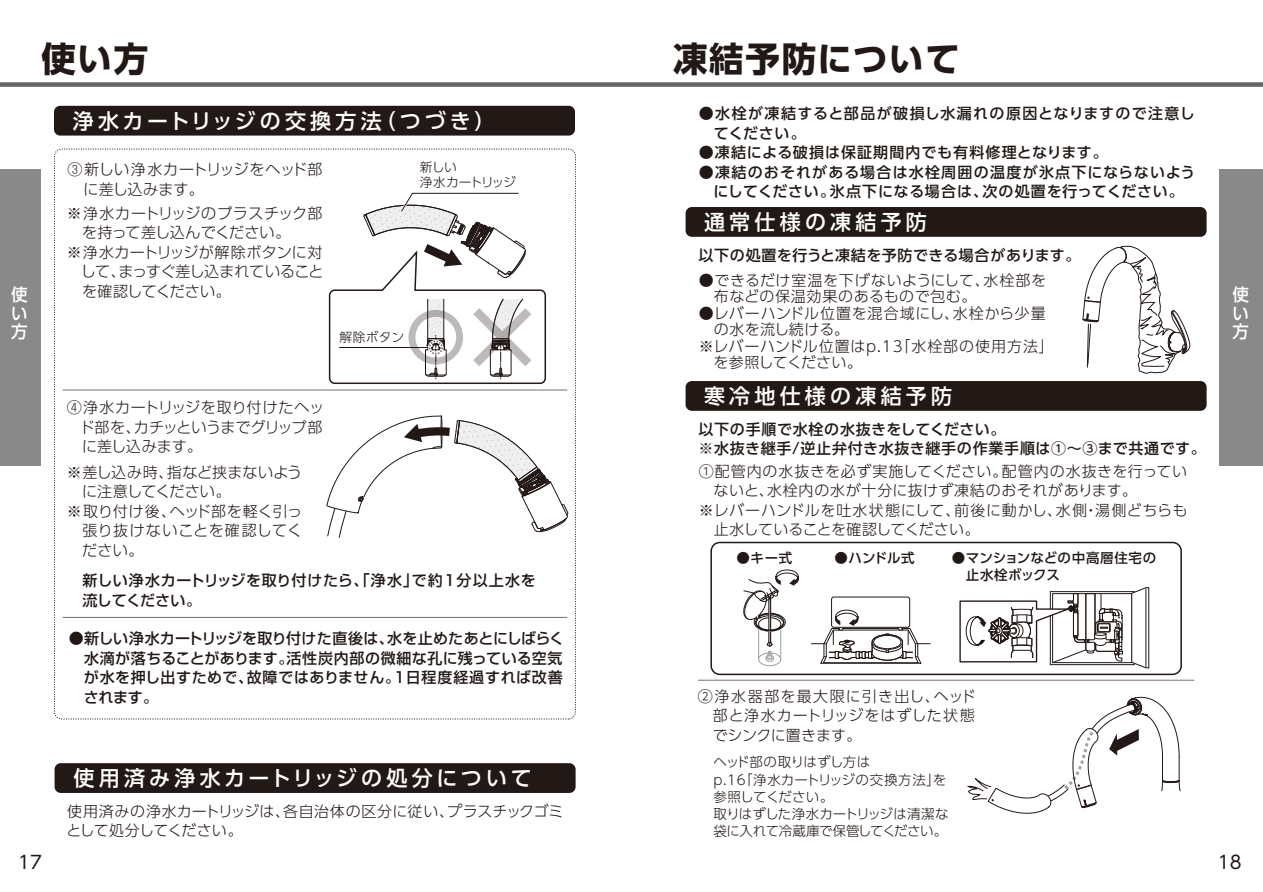
<style>
.page{position:relative;width:1263px;height:892px;background:#fff}
.page>*{position:absolute;margin:0;border:0;box-sizing:border-box;transform-origin:0 0}
.t1{font:700 34.5px "UD Shin Go Pro";letter-spacing:.05em;color:#221815}
.t2{font:500 21px "UD Shin Go Pro";letter-spacing:.2em;color:#fff}
.t3{font:18px "UD Shin Go Pro";color:#221815}
.t4{font:500 17.4px/18.5px "UD Shin Go Pro";color:#fff;text-align:justify;scale:.95 1}
.t5{font:300 15px/19.5px "UD Shin Go Pro";letter-spacing:.035em;color:#221815}
.t6{font:500 15px/19.5px "UD Shin Go Pro";letter-spacing:.05em;color:#221815;text-align:center}
.t7{font:300 15px/19.5px "Shin Go Pro";letter-spacing:.01em;color:#221815}
.t8{font:500 15px/19.5px "Shin Go Pro";letter-spacing:.025em;color:#221815}
.t9{font:300 15px/19.5px "UD Shin Go Pro";letter-spacing:.015em;color:#221815}
.t10{font:500 15px/19.5px "UD Shin Go Pro";letter-spacing:.085em;color:#221815}
.t11{font:500 15px "Shin Go Pro";letter-spacing:.005em;color:#221815}
.t12{font:500 15px "Shin Go Pro";letter-spacing:.045em;color:#221815}
.t13{font:300 15px "UD Shin Go Pro";letter-spacing:.065em;color:#221815}
.t14{font:500 15px "UD Shin Go Pro";letter-spacing:.03em;color:#221815}
.t15{font:300 15px "Shin Go Pro";letter-spacing:-.015em;color:#221815}
.t16{font:300 15px "UD Shin Go Pro";letter-spacing:-.04em;color:#221815}
.t17{font:300 15px "Shin Go Pro";letter-spacing:.035em;color:#221815}
.t18{font:300 15px "Shin Go Pro";letter-spacing:-.03em;color:#221815}
.t19{font:300 15px "Shin Go Pro";letter-spacing:-.01em;color:#221815}
.t20{font:300 15px "UD Shin Go Pro";letter-spacing:-.015em;color:#221815}
.t21{font:300 13.5px/17.2px "UD Shin Go Pro";letter-spacing:-.02em;color:#221815}
.t22{font:500 13.5px/16.2px "UD Shin Go Pro";letter-spacing:.02em;color:#221815}
.t23{font:300 12.75px/15.3px "UD Shin Go Pro";letter-spacing:-.065em;color:#221815}
.t24{font:300 12.75px "UD Shin Go Pro";letter-spacing:-.015em;color:#221815}
</style>
<div class="page">
<div style="left:0;top:82px;width:1263px;height:5px;background:#656464"></div>
<div style="left:1219px;top:168px;width:44px;height:298px;background:#898989"></div>
<div style="left:0;top:168px;width:41px;height:298px;background:#898989"></div>
<div style="left:54px;top:106px;width:521px;height:30px;background:#221815;border-radius:6px"></div>
<div style="left:685px;top:381px;width:521px;height:30px;background:#221815;border-radius:6px"></div>
<div style="left:758px;top:652px;width:23px;height:14px;border:1px solid #9fa0a0;border-radius:50%"></div>
<svg style="left:743px;top:569px;width:56px;height:92px"></svg>
<hr style="left:811px;top:643px;width:119px;height:1px;background:#221815">
<div style="left:831px;top:596px;width:79px;height:31px;border:1px solid #221815;border-radius:2px"></div>
<svg style="left:820px;top:609px;width:101px;height:55px"></svg>
<svg style="left:1050px;top:591px;width:81px;height:74px"></svg>
<div style="left:1052px;top:593px;width:80px;height:70px;background:#fff;border:1px solid #221815"></div>
<svg style="left:1131px;top:587px;width:18px;height:81px"></svg>
<hr style="left:1145px;top:588px;width:1px;height:79px;background:#221815">
<svg style="left:959px;top:593px;width:164px;height:70px"></svg>
<div style="left:710px;top:542px;width:472px;height:133px;border:2px solid #221815;border-radius:9px"></div>
<div style="left:685px;top:207px;width:521px;height:30px;background:#221815;border-radius:6px"></div>
<hr style="left:698px;top:680px;width:495px;height:1px;background:#727171">
<svg style="left:967px;top:696px;width:214px;height:118px"></svg>
<svg style="left:1082px;top:245px;width:108px;height:129px"></svg>
<div style="left:55px;top:763px;width:520px;height:30px;background:#221815;border-radius:6px"></div>
<hr style="left:63px;top:389px;width:504px;height:1px;background:#727171">
<svg style="left:326px;top:415px;width:242px;height:123px"></svg>
<svg style="left:328px;top:192px;width:218px;height:193px"></svg>
<hr style="left:63px;top:617px;width:504px;height:1px;background:#727171">
<p class="t4" style="left:11px;top:285px;width:19px">使い方</p>
<h1 class="t1" style="left:41px;top:30px;width:108px">使い方</h1>
<h2 class="t2" style="left:73px;top:104px;width:424px">浄水カートリッジの交換方法（つづき）</h2>
<p class="t7" style="left:83px;top:158px;width:240px;text-indent:-16px">③新しい浄水カートリッジをヘッド部に差し込みます。</p>
<p class="t17" style="left:67px;top:201px;width:257px">※浄水カートリッジのプラスチック部</p>
<p class="t19" style="left:82px;top:220px;width:210px">を持って差し込んでください。</p>
<p class="t7" style="left:67px;top:241px;width:257px">※浄水カートリッジが解除ボタンに対</p>
<p class="t18" style="left:81px;top:259px;width:244px">して、まっすぐ差し込まれていること</p>
<p class="t15" style="left:82px;top:279px;width:150px">を確認してください。</p>
<p class="t23" style="left:420px;top:159px;width:98px">新しい<br>浄水カートリッジ</p>
<p class="t24" style="left:339px;top:327px;width:66px">解除ボタン</p>
<p class="t7" style="left:79px;top:396px;width:246px;text-align:justify;text-indent:-12px">④浄水カートリッジを取り付けたヘッド部を、カチッというまでグリップ部に差し込みます。</p>
<p class="t7" style="left:67px;top:460px;width:237px">※差し込み時、指など挟まないよう</p>
<p class="t15" style="left:82px;top:479px;width:150px">に注意してください。</p>
<p class="t7" style="left:67px;top:499px;width:237px">※取り付け後、ヘッド部を軽く引っ</p>
<p class="t7" style="left:83px;top:519px;width:221px">張り抜けないことを確認してく</p>
<p class="t7" style="left:82px;top:538px;width:63px">ださい。</p>
<p class="t8" style="left:83px;top:569px;width:455px">新しい浄水カートリッジを取り付けたら、「浄水」で約１分以上水を流してください。</p>
<p class="t11" style="left:69px;top:626px;width:497px">●新しい浄水カートリッジを取り付けた直後は、水を止めたあとにしばらく</p>
<p class="t8" style="left:84px;top:646px;width:480px">水滴が落ちることがあります。活性炭内部の微細な孔に残っている空気</p>
<p class="t12" style="left:84px;top:665px;width:480px">が水を押し出すためで、故障ではありません。1日程度経過すれば改善</p>
<p class="t8" style="left:69px;top:685px;width:91px">　されます。</p>
<h2 class="t2" style="left:74px;top:761px;width:460px">使用済み浄水カートリッジの処分について</h2>
<p class="t9" style="left:66px;top:800px;width:499px">使用済みの浄水カートリッジは、各自治体の区分に従い、プラスチックゴミとして処分してください。</p>
<h1 class="t1" style="left:673px;top:30px;width:288px">凍結予防について</h1>
<p class="t10" style="left:713px;top:103px;width:482px;text-indent:-15px">●水栓が凍結すると部品が破損し水漏れの原因となりますので注意してください。</p>
<p class="t6" style="left:699px;top:142px;width:410px">●凍結による破損は保証期間内でも有料修理となります。</p>
<p class="t6" style="left:699px;top:162px;width:498px">●凍結のおそれがある場合は水栓周囲の温度が氷点下にならないようにしてください。氷点下になる場合は、次の処置を行ってください。</p>
<h2 class="t2" style="left:704px;top:205px;width:224px">通常仕様の凍結予防</h2>
<p class="t14" style="left:698px;top:243px;width:383px">以下の処置を行うと凍結を予防できる場合があります。</p>
<p class="t5" style="left:714px;top:271px;width:334px;line-height:16.5px;text-indent:-15px">●できるだけ室温を下げないようにして、水栓部を布などの保温効果のあるもので包む。</p>
<p class="t5" style="left:699px;top:303px;width:348px">●レバーハンドル位置を混合域にし、水栓から少量</p>
<p class="t5" style="left:714px;top:319px;width:137px">の水を流し続ける。</p>
<p class="t13" style="left:699px;top:334px;width:357px">※レバーハンドル位置はp.13「水栓部の使用方法」</p>
<p class="t20" style="left:713px;top:351px;width:150px">を参照してください。</p>
<h2 class="t2" style="left:704px;top:379px;width:249px">寒冷地仕様の凍結予防</h2>
<p class="t6" style="left:698px;top:419px;width:509px;text-align:left">以下の手順で水栓の水抜きをしてください。<br>※水抜き継手/逆止弁付き水抜き継手の作業手順は①～③まで共通です。</p>
<p class="t5" style="left:699px;top:460px;width:490px">①配管内の水抜きを必ず実施してください。配管内の水抜きを行ってい</p>
<p class="t5" style="left:713px;top:480px;width:425px">ないと、水栓内の水が十分に抜けず凍結のおそれがあります。</p>
<p class="t5" style="left:699px;top:499px;width:490px">※レバーハンドルを吐水状態にして、前後に動かし、水側・湯側どちらも</p>
<p class="t16" style="left:714px;top:517px;width:268px">止水していることを確認してください。</p>
<p class="t22" style="left:736px;top:550px;width:57px">●キー式</p>
<p class="t22" style="left:834px;top:550px;width:82px">●ハンドル式</p>
<p class="t22" style="left:951px;top:550px;width:206px">●マンションなどの中高層住宅の　止水栓ボックス</p>
<p class="t4" style="left:1232px;top:285px;width:19px">使い方</p>
<p class="t5" style="left:712px;top:685px;width:265px;text-align:justify;text-indent:-15px">②浄水器部を最大限に引き出し、ヘッド部と浄水カートリッジをはずした状態でシンクに置きます。</p>
<p class="t21" style="left:713px;top:753px;width:237px">ヘッド部の取りはずし方は<br>p.16「浄水カートリッジの交換方法」を参照してください。<br>取りはずした浄水カートリッジは清潔な袋に入れて冷蔵庫で保管してください。</p>
<p class="t3" style="left:18px;top:847px;width:25px">17</p>
<p class="t3" style="left:1218px;top:847px;width:25px">18</p>
</div>
